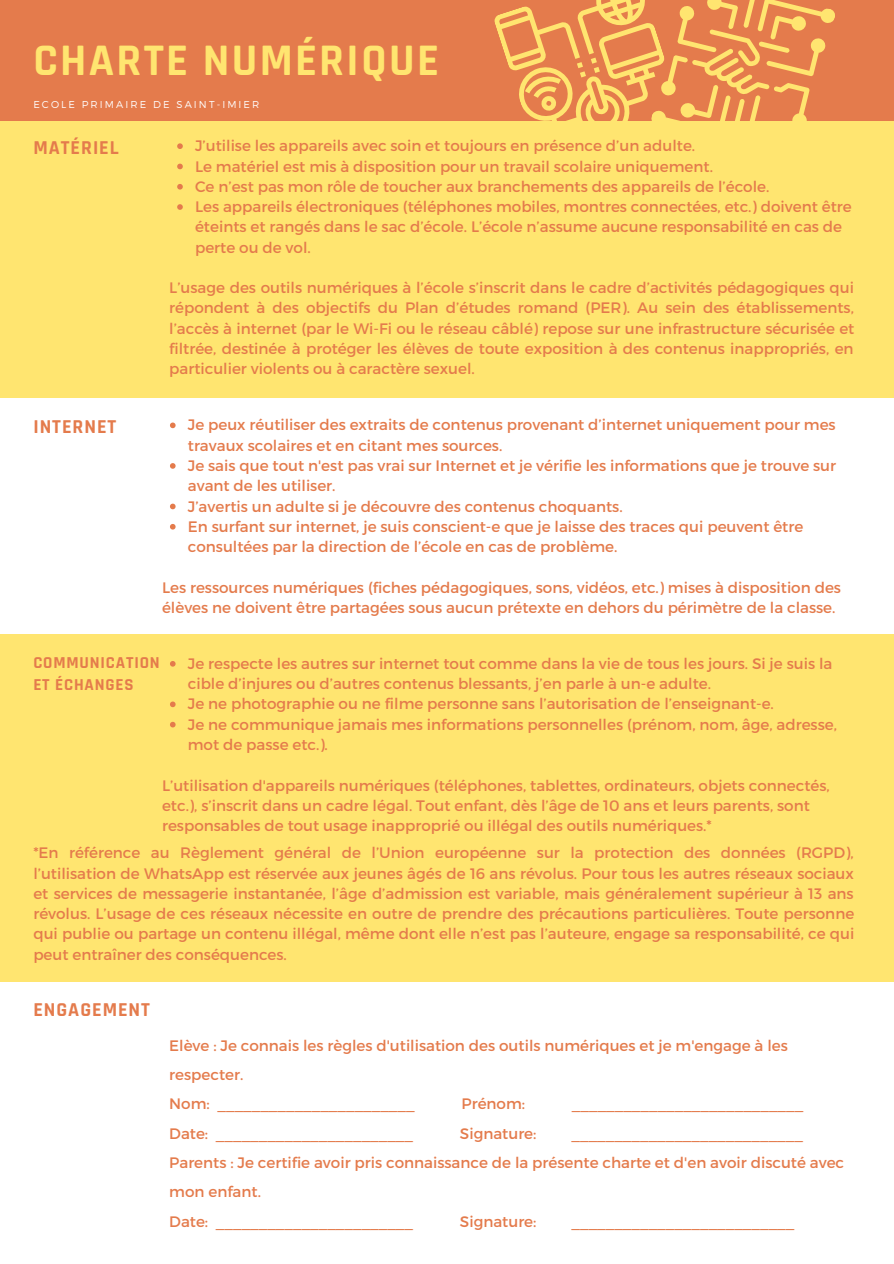
<style>
.page{position:relative;width:894px;height:1264px;background:#fff}
.page>*{position:absolute;margin:0;border:0;box-sizing:border-box;transform-origin:0 0}
.t1{font:700 45.6px "Rajdhani";letter-spacing:.05em;color:#ffe570}
.t2{font:700 19.8px "Rajdhani";letter-spacing:.05em;color:#e47b4c}
.t3{font:700 16.8px/21.5px "Rajdhani";letter-spacing:.05em;color:#e47b4c}
.t4{font:15.15px/20.2px "Montserrat";color:#e47b4c}
.t5{font:300 9.9px "Montserrat";letter-spacing:.21em;color:#fff}
</style>
<div class="page">
<div style="left:0;top:0;width:893px;height:1263px;background:#e47b4c"></div>
<svg style="left:494px;top:0;width:341px;height:121px"></svg>
<div style="left:0;top:121px;width:893px;height:276px;background:#ffe570"></div>
<svg style="left:177px;top:143px;width:6px;height:6px"></svg>
<svg style="left:177px;top:164px;width:6px;height:5px"></svg>
<svg style="left:177px;top:184px;width:6px;height:5px"></svg>
<svg style="left:177px;top:204px;width:6px;height:6px"></svg>
<div style="left:0;top:397px;width:893px;height:238px;background:#fff"></div>
<svg style="left:170px;top:422px;width:5px;height:6px"></svg>
<svg style="left:170px;top:463px;width:5px;height:6px"></svg>
<svg style="left:170px;top:503px;width:5px;height:6px"></svg>
<svg style="left:170px;top:524px;width:5px;height:5px"></svg>
<div style="left:0;top:634px;width:893px;height:348px;background:#ffe570"></div>
<svg style="left:170px;top:661px;width:5px;height:5px"></svg>
<svg style="left:170px;top:701px;width:5px;height:6px"></svg>
<svg style="left:170px;top:721px;width:5px;height:6px"></svg>
<div style="left:0;top:982px;width:893px;height:281px;background:#fff"></div>
<p class="t1" style="left:33px;top:32px;width:407px">CHARTE NUMÉRIQUE</p>
<p class="t5" style="left:33px;top:98px;width:227px">ECOLE PRIMAIRE DE SAINT-IMIER</p>
<p class="t2" style="left:33px;top:136px;width:87px">MATÉRIEL</p>
<p class="t4" style="left:195px;top:135px;width:501px">J’utilise les appareils avec soin et toujours en présence d’un adulte.</p>
<p class="t4" style="left:195px;top:155px;width:519px">Le matériel est mis à disposition pour un travail scolaire uniquement.</p>
<p class="t4" style="left:195px;top:175px;width:575px">Ce n’est pas mon rôle de toucher aux branchements des appareils de l’école.</p>
<p class="t4" style="left:195px;top:196px;width:658px">Les appareils électroniques (téléphones mobiles, montres connectées, etc.) doivent être éteints et rangés dans le sac d’école. L’école n’assume aucune responsabilité en cas de perte ou de vol.</p>
<p class="t4" style="left:169px;top:277px;width:686px;text-align:justify">L’usage des outils numériques à l’école s’inscrit dans le cadre d’activités pédagogiques qui répondent à des objectifs du Plan d’études romand (PER). Au sein des établissements, l’accès à internet (par le Wi-Fi ou le réseau câblé) repose sur une infrastructure sécurisée et filtrée, destinée à protéger les élèves de toute exposition à des contenus inappropriés, en particulier violents ou à caractère sexuel.</p>
<p class="t2" style="left:33px;top:414px;width:84px">INTERNET</p>
<p class="t4" style="left:188px;top:414px;width:649px">Je peux réutiliser des extraits de contenus provenant d’internet uniquement pour mes travaux scolaires et en citant mes sources.</p>
<p class="t4" style="left:188px;top:454px;width:649px">Je sais que tout n'est pas vrai sur Internet et je vérifie les informations que je trouve sur avant de les utiliser.</p>
<p class="t4" style="left:188px;top:495px;width:436px">J’avertis un adulte si je découvre des contenus choquants.</p>
<p class="t4" style="left:188px;top:515px;width:617px">En surfant sur internet, je suis conscient-e que je laisse des traces qui peuvent être consultées par la direction de l’école en cas de problème.</p>
<p class="t4" style="left:162px;top:576px;width:680px">Les ressources numériques (fiches pédagogiques, sons, vidéos, etc.) mises à disposition des élèves ne doivent être partagées sous aucun prétexte en dehors du périmètre de la classe.</p>
<p class="t3" style="left:33px;top:652px;width:128px">COMMUNICATION<br>ET ÉCHANGES</p>
<p class="t4" style="left:188px;top:652px;width:646px">Je respecte les autres sur internet tout comme dans la vie de tous les jours. Si je suis la cible d’injures ou d’autres contenus blessants, j’en parle à un-e adulte.</p>
<p class="t4" style="left:188px;top:693px;width:587px">Je ne photographie ou ne filme personne sans l’autorisation de l’enseignant-e.</p>
<p class="t4" style="left:188px;top:713px;width:650px">Je ne communique jamais mes informations personnelles (prénom, nom, âge, adresse, mot de passe etc.).</p>
<p class="t4" style="left:162px;top:774px;width:669px">L’utilisation d'appareils numériques (téléphones, tablettes, ordinateurs, objets connectés, etc.), s’inscrit dans un cadre légal. Tout enfant, dès l’âge de 10 ans et leurs parents, sont responsables de tout usage inapproprié ou illégal des outils numériques.*</p>
<p class="t4" style="left:33px;top:842px;width:822px;text-align:justify">*En référence au Règlement général de l’Union européenne sur la protection des données (RGPD), l’utilisation de WhatsApp est réservée aux jeunes âgés de 16 ans révolus. Pour tous les autres réseaux sociaux et services de messagerie instantanée, l’âge d’admission est variable, mais généralement supérieur à 13 ans révolus. L’usage de ces réseaux nécessite en outre de prendre des précautions particulières. Toute personne qui publie ou partage un contenu illégal, même dont elle n’est pas l’auteure, engage sa responsabilité, ce qui peut entraîner des conséquences.</p>
<p class="t2" style="left:33px;top:997px;width:118px">ENGAGEMENT</p>
<p class="t4" style="left:169px;top:1030px;width:620px;line-height:29.2px">Elève : Je connais les règles d'utilisation des outils numériques et je m'engage à les respecter.</p>
<p class="t4" style="left:169px;top:1093px;width:247px">Nom: _______________________</p>
<p class="t4" style="left:461px;top:1093px;width:65px">Prénom:</p>
<p class="t4" style="left:571px;top:1093px;width:233px">___________________________</p>
<p class="t4" style="left:169px;top:1122px;width:245px">Date: _______________________</p>
<p class="t4" style="left:460px;top:1122px;width:78px">Signature:</p>
<p class="t4" style="left:571px;top:1122px;width:233px">___________________________</p>
<p class="t4" style="left:169px;top:1147px;width:676px;line-height:29.2px">Parents : Je certifie avoir pris connaissance de la présente charte et d'en avoir discuté avec mon enfant.</p>
<p class="t4" style="left:169px;top:1210px;width:245px">Date: _______________________</p>
<p class="t4" style="left:460px;top:1210px;width:78px">Signature:</p>
<p class="t4" style="left:571px;top:1210px;width:224px">__________________________</p>
</div>
